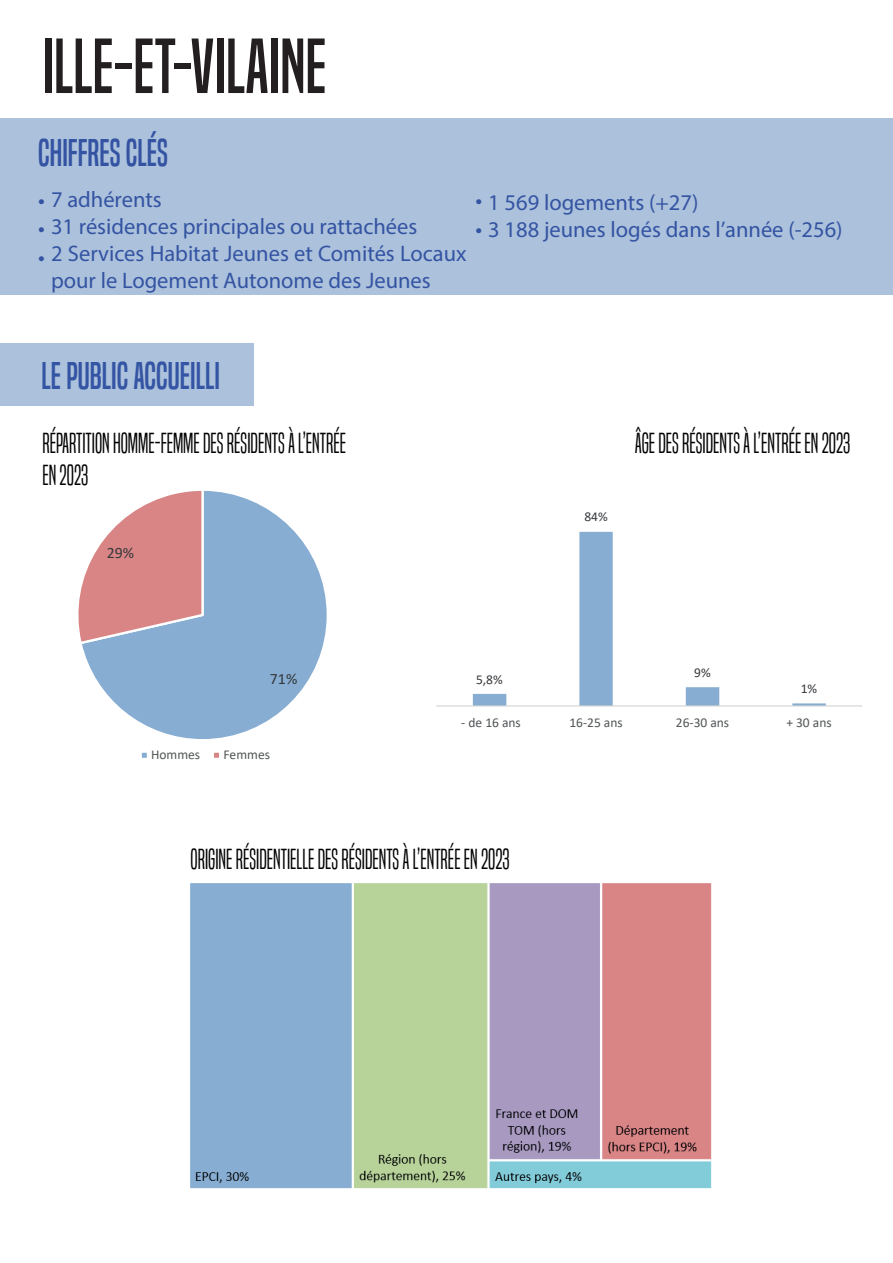
<style>
.page{position:relative;width:893px;height:1263px;background:#fff}
.page>*{position:absolute;margin:0;border:0;box-sizing:border-box;transform-origin:0 0}
.t1{font:72px "Built Titling Rg";color:#231f20}
.t2{font:36px "Built Titling Rg";color:#3454a4}
.t3{font:36px "Built Titling Rg";color:#3454a3}
.t4{font:27px/32.4px "Built Titling Lt";color:#000001}
.t5{font:24px/28.8px "Myriad Pro";color:#3454a3}
.t6{font:22.5px/27px "Myriad Pro";color:#3454a3}
.t7{font:15.9px "Calibri";color:#36393c}
.t8{font:13.5px "Calibri";color:#515455}
.t9{font:13.5px "Calibri";color:#36393c}
.s1{font-size:24px}
</style>
<div class="page">
<svg style="left:82px;top:491px;width:245px;height:248px"></svg>
<svg style="left:78px;top:490px;width:127px;height:156px"></svg>
<div style="left:139px;top:750px;width:10px;height:10px;background:#87add2;border:2px solid #fff"></div>
<div style="left:212px;top:750px;width:9px;height:10px;background:#d98586;border:2px solid #fff"></div>
<div style="left:0;top:343px;width:254px;height:63px;background:#acc1db"></div>
<div style="left:0;top:118px;width:893px;height:177px;background:#acc1db"></div>
<svg style="left:473px;top:532px;width:353px;height:173px"></svg>
<hr style="left:436px;top:705px;width:426px;height:1px;background:#cfd1d0">
<img style="left:190px;top:883px;width:522px;height:306px">
<h1 class="t1" style="left:43px;top:24px;width:286px">ILLE-ET-VILAINE</h1>
<h2 class="t3" style="left:38px;top:132px;width:131px">CHIFFRES CLÉS</h2>
<p class="t6" style="left:38px;top:186px;width:125px"><span class="s1">•</span> 7 adhérents</p>
<p class="t5" style="left:38px;top:214px;width:8px">• •</p>
<p class="t6" style="left:51px;top:213px;width:417px">31 résidences principales ou rattachées<br>2 Services Habitat Jeunes et Comités Locaux pour le Logement Autonome des Jeunes</p>
<p class="t6" style="left:476px;top:189px;width:224px"><span class="s1">•</span> 1 569 logements (+27)</p>
<p class="t6" style="left:476px;top:216px;width:369px"><span class="s1">•</span> 3 188 jeunes logés dans l’année (-256)</p>
<h2 class="t2" style="left:42px;top:354px;width:180px">LE PUBLIC ACCUEILLI</h2>
<p class="t4" style="left:43px;top:427px;width:305px">RÉPARTITION HOMME-FEMME DES RÉSIDENTS À L’ENTRÉE<br>EN 2023</p>
<p class="t4" style="left:635px;top:427px;width:217px">ÂGE DES RÉSIDENTS À L’ENTRÉE EN 2023</p>
<p class="t7" style="left:107px;top:542px;width:29px">29%</p>
<p class="t9" style="left:584px;top:507px;width:25px">84%</p>
<p class="t7" style="left:270px;top:668px;width:29px">71%</p>
<p class="t8" style="left:151px;top:745px;width:51px">Hommes</p>
<p class="t8" style="left:223px;top:745px;width:48px">Femmes</p>
<p class="t9" style="left:476px;top:670px;width:28px">5,8%</p>
<p class="t9" style="left:694px;top:663px;width:18px">9%</p>
<p class="t9" style="left:801px;top:679px;width:18px">1%</p>
<p class="t8" style="left:461px;top:713px;width:61px">- de 16 ans</p>
<p class="t8" style="left:569px;top:713px;width:55px">16-25 ans</p>
<p class="t8" style="left:676px;top:713px;width:55px">26-30 ans</p>
<p class="t8" style="left:786px;top:713px;width:47px">+ 30 ans</p>
<p class="t4" style="left:191px;top:843px;width:321px">ORIGINE RÉSIDENTIELLE DES RÉSIDENTS À L’ENTRÉE EN 2023</p>
</div>
